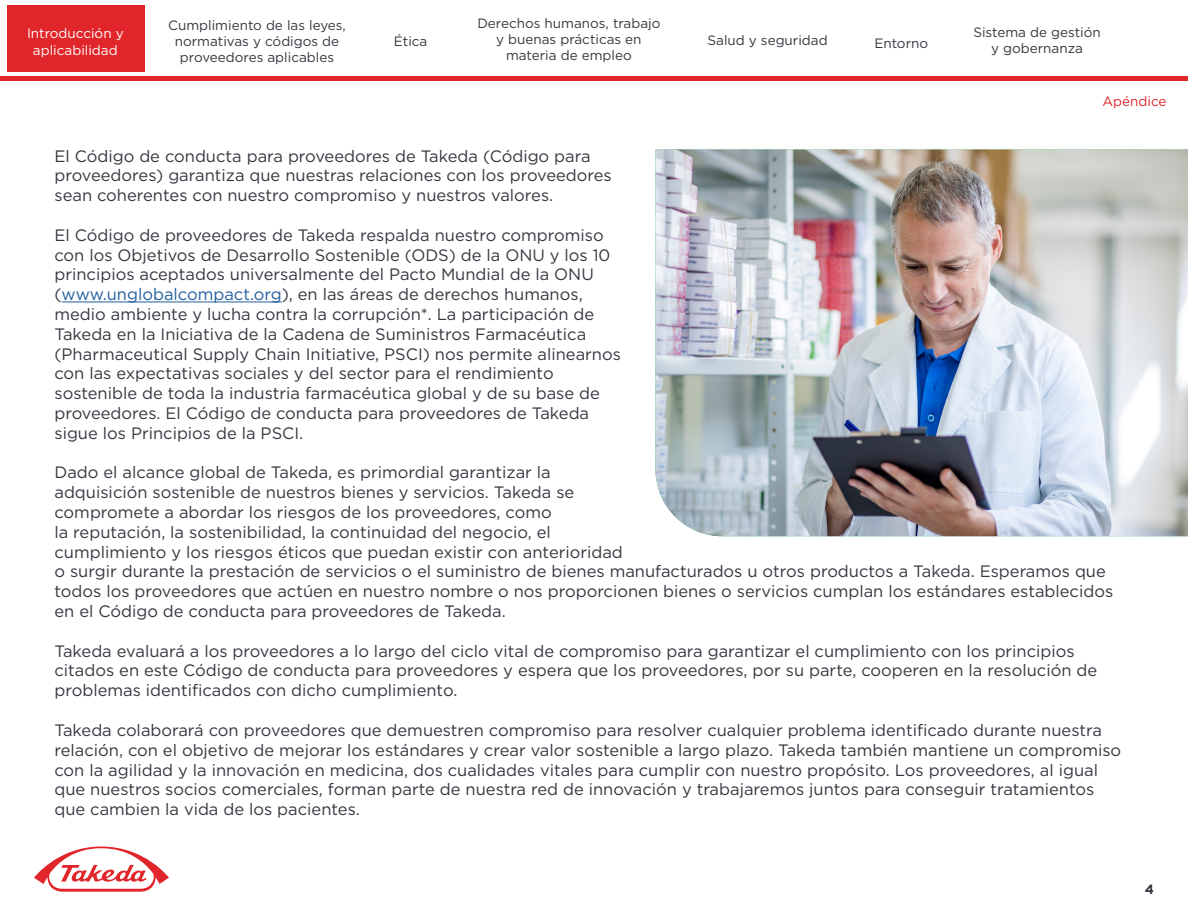
<style>
.page{position:relative;width:1188px;height:918px;background:#fff}
.page>*{position:absolute;margin:0;border:0;box-sizing:border-box;transform-origin:0 0}
.t1{font:16.5px/19.8px "Gotham";color:#34373f}
.t2{font:13.5px/16.2px "Gotham";color:#34373f;text-align:center}
.t3{font:13.5px/16.2px "Gotham";color:#fff;text-align:center}
.t4{font:13.5px "Gotham";color:#e02629}
.t5{font:700 13.5px "Gotham";color:#34373f}
.s1{color:#215e9e}
</style>
<div class="page">
<svg style="left:34px;top:846px;width:135px;height:46px"></svg>
<hr style="left:0;top:77px;width:1188px;height:4px;background:#e0262a">
<div style="left:8px;top:5px;width:137px;height:67px;background:#e0262a"></div>
<hr style="left:62px;top:302px;width:220px;height:1px;background:#215e9e">
<img style="left:656px;top:150px;width:532px;height:386px">
<p class="t3" style="left:27px;top:25px;width:98px">Introducción y aplicabilidad</p>
<p class="t2" style="left:168px;top:17px;width:179px">Cumplimiento de las leyes, normativas y códigos de proveedores aplicables</p>
<p class="t2" style="left:394px;top:33px;width:35px">Ética</p>
<p class="t2" style="left:477px;top:15px;width:185px">Derechos humanos, trabajo y buenas prácticas en materia de empleo</p>
<p class="t2" style="left:708px;top:32px;width:122px">Salud y seguridad</p>
<p class="t2" style="left:874px;top:35px;width:55px">Entorno</p>
<p class="t2" style="left:973px;top:24px;width:129px">Sistema de gestión y gobernanza</p>
<p class="t4" style="left:1103px;top:92px;width:65px">Apéndice</p>
<p class="t1" style="left:54px;top:146px;width:559px">El Código de conducta para proveedores de Takeda (Código para proveedores) garantiza que nuestras relaciones con los proveedores sean coherentes con nuestro compromiso y nuestros valores.</p>
<p class="t1" style="left:54px;top:225px;width:568px">El Código de proveedores de Takeda respalda nuestro compromiso con los Objetivos de Desarrollo Sostenible (ODS) de la ONU y los 10 principios aceptados universalmente del Pacto Mundial de la ONU (<span class="s1">www.unglobalcompact.org</span>), en las áreas de derechos humanos, medio ambiente y lucha contra la corrupción*. La participación de Takeda en la Iniciativa de la Cadena de Suministros Farmacéutica (Pharmaceutical Supply Chain Initiative, PSCI) nos permite alinearnos con las expectativas sociales y del sector para el rendimiento sostenible de toda la industria farmacéutica global y de su base de proveedores. El Código de conducta para proveedores de Takeda sigue los Principios de la PSCI.</p>
<p class="t1" style="left:54px;top:462px;width:1060px">Dado el alcance global de Takeda, es primordial garantizar la<br>adquisición sostenible de nuestros bienes y servicios. Takeda se<br>compromete a abordar los riesgos de los proveedores, como<br>la reputación, la sostenibilidad, la continuidad del negocio, el<br>cumplimiento y los riesgos éticos que puedan existir con anterioridad<br>o surgir durante la prestación de servicios o el suministro de bienes manufacturados u otros productos a Takeda. Esperamos que todos los proveedores que actúen en nuestro nombre o nos proporcionen bienes o servicios cumplan los estándares establecidos en el Código de conducta para proveedores de Takeda.</p>
<p class="t1" style="left:54px;top:641px;width:1044px">Takeda evaluará a los proveedores a lo largo del ciclo vital de compromiso para garantizar el cumplimiento con los principios citados en este Código de conducta para proveedores y espera que los proveedores, por su parte, cooperen en la resolución de problemas identificados con dicho cumplimiento.</p>
<p class="t1" style="left:54px;top:720px;width:1068px">Takeda colaborará con proveedores que demuestren compromiso para resolver cualquier problema identificado durante nuestra relación, con el objetivo de mejorar los estándares y crear valor sostenible a largo plazo. Takeda también mantiene un compromiso con la agilidad y la innovación en medicina, dos cualidades vitales para cumplir con nuestro propósito. Los proveedores, al igual que nuestros socios comerciales, forman parte de nuestra red de innovación y trabajaremos juntos para conseguir tratamientos que cambien la vida de los pacientes.</p>
<p class="t5" style="left:1145px;top:880px;width:11px">4</p>
</div>
